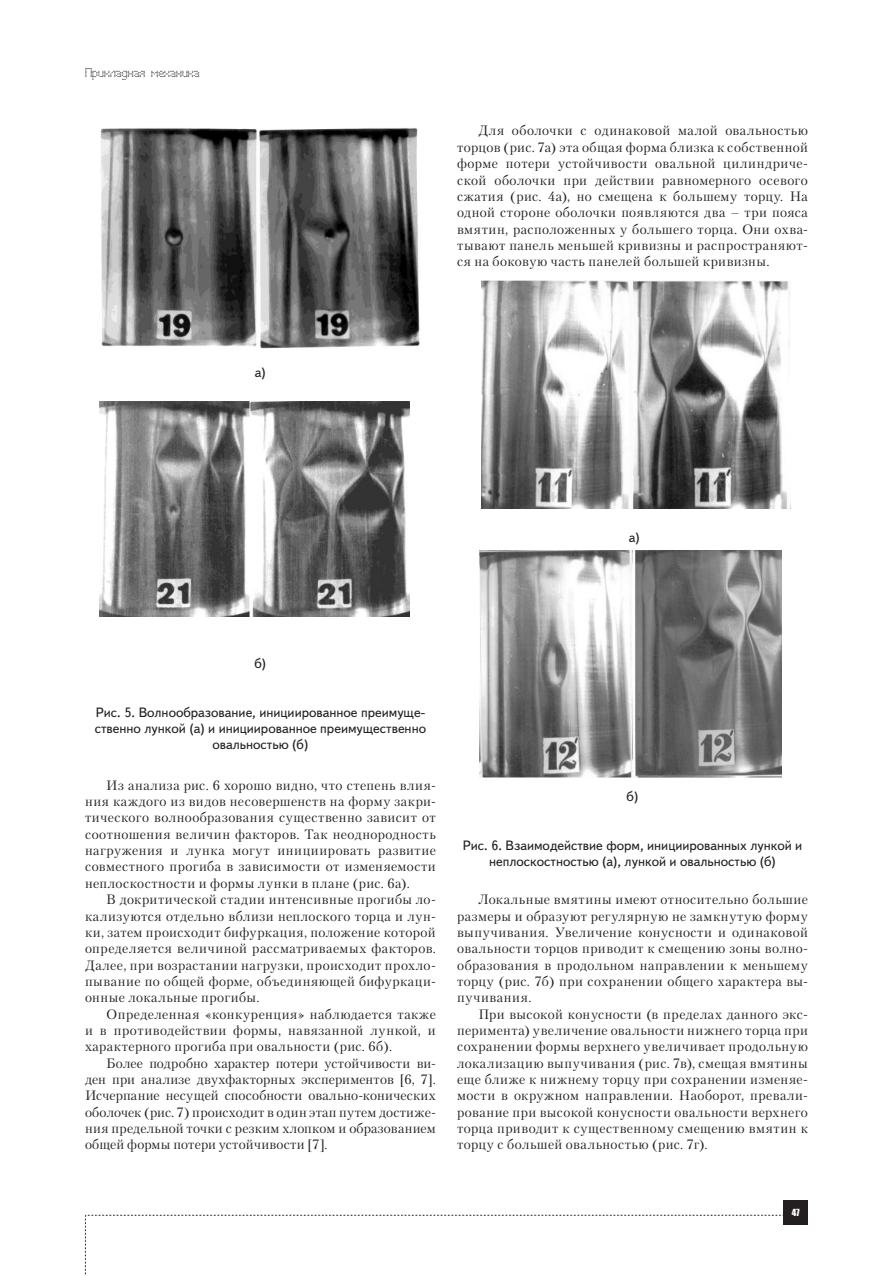
<style>
.page{position:relative;width:893px;height:1276px;background:#fff}
.page>*{position:absolute;margin:0;border:0;box-sizing:border-box;transform-origin:0 0}
.Text{font:13.5px/16.4px "Petersburg C";letter-spacing:.03em;color:#231f20;text-align:justify}
.risunok{font:13.5px/16.2px "Text Book C";color:#231f20;text-align:center}
.t1{font:12px "Perfo";letter-spacing:.015em;color:#231f20}
.t2{font:9px "Impact";color:#fff}
</style>
<div class="page">
<svg style="left:85px;top:1215px;width:699px;height:61px"></svg>
<div style="left:784px;top:1200px;width:24px;height:25px;background:#231f20"></div>
<img style="left:100px;top:128px;width:320px;height:221px">
<img style="left:100px;top:402px;width:309px;height:214px">
<img style="left:481px;top:281px;width:309px;height:227px">
<img style="left:479px;top:550px;width:303px;height:227px">
<p class="t1" style="left:85px;top:66px;width:116px">Прикладная механика</p>
<p class="risunok" style="left:255px;top:364px;width:13px">а)</p>
<p class="Text" style="left:457px;top:122px;width:352px;text-indent:21px">Для оболочки с одинаковой малой овальностью торцов (рис. 7а) эта общая форма близка к собственной форме потери устойчивости овальной цилиндриче&shy;ской оболочки при действии равномерного осевого сжатия (рис. 4а), но смещена к большему торцу. На одной стороне оболочки появляются два – три пояса вмятин, расположенных у большего торца. Они охва&shy;тывают панель меньшей кривизны и распространяют&shy;ся на боковую часть панелей большей кривизны.</p>
<p class="risunok" style="left:629px;top:529px;width:13px">а)</p>
<p class="risunok" style="left:255px;top:656px;width:13px">б)</p>
<p class="risunok" style="left:95px;top:704px;width:333px">Рис. 5. Волнообразование, инициированное преимуще&shy;ственно лункой (а) и инициированное преимущественно овальностью (б)</p>
<p class="Text" style="left:85px;top:776px;width:352px;text-indent:21px">Из анализа рис. 6 хорошо видно, что степень влия&shy;ния каждого из видов несовершенств на форму закри&shy;тического волнообразования существенно зависит от соотношения величин факторов. Так неоднородность нагружения и лунка могут инициировать развитие совместного прогиба в зависимости от изменяемости неплоскостности и формы лунки в плане (рис. 6а).</p>
<p class="Text" style="left:85px;top:891px;width:352px;text-indent:21px">В докритической стадии интенсивные прогибы ло&shy;кализуются отдельно вблизи неплоского торца и лун&shy;ки, затем происходит бифуркация, положение которой определяется величиной рассматриваемых факторов.<br>Далее, при возрастании нагрузки, происходит прохло&shy;пывание по общей форме, объединяющей бифуркаци&shy;онные локальные прогибы.</p>
<p class="Text" style="left:85px;top:1005px;width:352px;text-indent:21px">Определенная «конкуренция» наблюдается также и в противодействии формы, навязанной лункой, и характерного прогиба при овальности (рис. 6б).</p>
<p class="Text" style="left:85px;top:1054px;width:352px;text-indent:21px">Более подробно характер потери устойчивости ви&shy;ден при анализе двухфакторных экспериментов [6, 7].<br>Исчерпание несущей способности овально-конических оболочек (рис. 7) происходит в один этап путем достиже&shy;ния предельной точки с резким хлопком и образованием общей формы потери устойчивости [7].</p>
<p class="risunok" style="left:627px;top:788px;width:13px">б)</p>
<p class="risunok" style="left:463px;top:837px;width:341px">Рис. 6. Взаимодействие форм, инициированных лункой и неплоскостностью (а), лункой и овальностью (б)</p>
<p class="Text" style="left:457px;top:891px;width:352px;text-indent:21px">Локальные вмятины имеют относительно большие размеры и образуют регулярную не замкнутую форму выпучивания. Увеличение конусности и одинаковой овальности торцов приводит к смещению зоны волно&shy;образования в продольном направлении к меньшему торцу (рис. 7б) при сохранении общего характера вы&shy;пучивания.</p>
<p class="Text" style="left:457px;top:1005px;width:352px;text-indent:21px">При высокой конусности (в пределах данного экс&shy;перимента) увеличение овальности нижнего торца при сохранении формы верхнего увеличивает продольную локализацию выпучивания (рис. 7в), смещая вмятины еще ближе к нижнему торцу при сохранении изменяе&shy;мости в окружном направлении. Наоборот, превали&shy;рование при высокой конусности овальности верхнего торца приводит к существенному смещению вмятин к торцу с большей овальностью (рис. 7г).</p>
<p class="t2" style="left:792px;top:1207px;width:9px">47</p>
</div>
